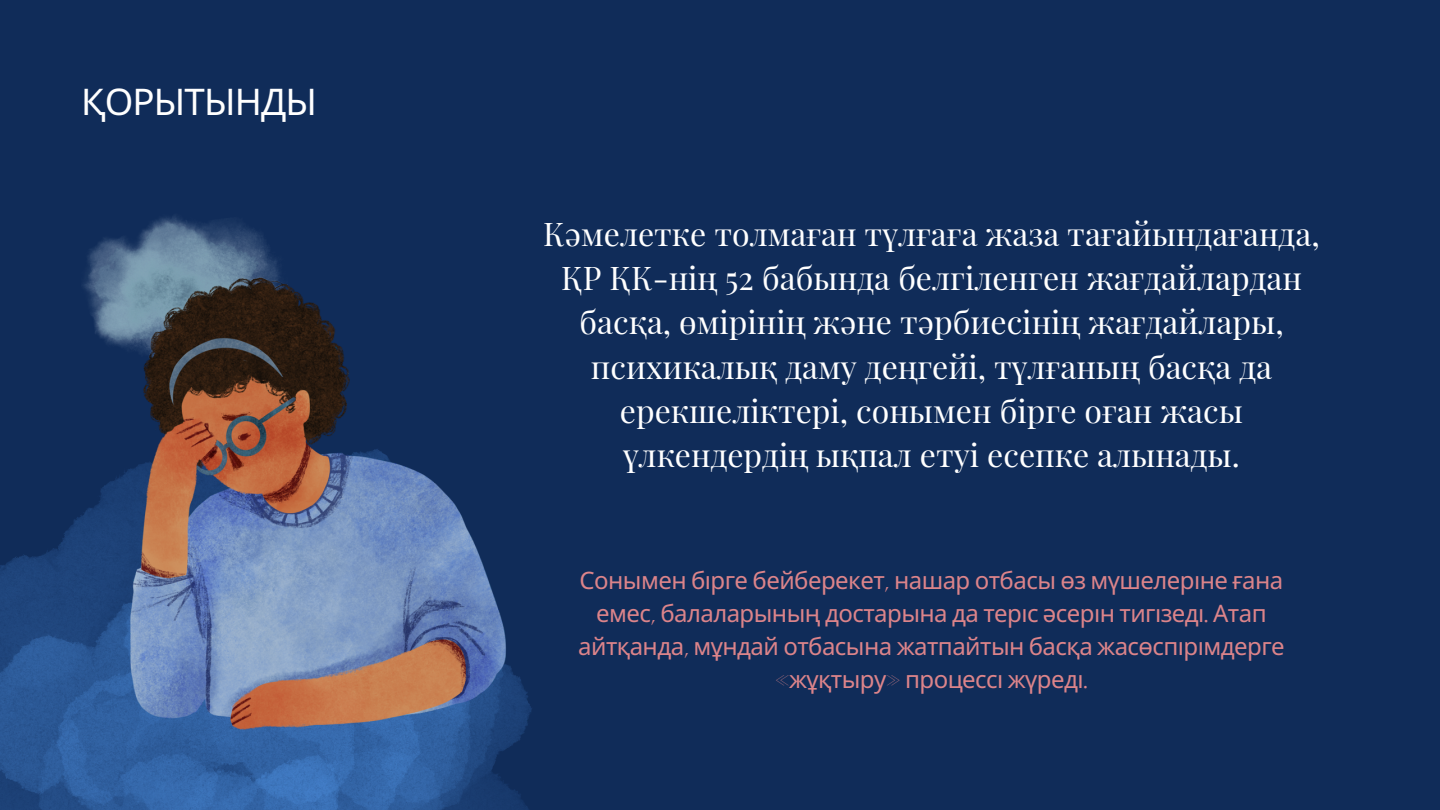
<style>
.page{position:relative;width:1440px;height:810px;background:#102c59}
.page>*{position:absolute;margin:0;border:0;box-sizing:border-box;transform-origin:0 0}
.t1{font:36.7px "Noto Sans";letter-spacing:-.025em;color:#fff}
.t2{font:32px/44.2px "Playfair Display";color:#fff;text-align:center}
.t3{font:24px/33px "Noto Sans";letter-spacing:-.025em;color:#dc848a;text-align:center}
.s1{font-family:"Black Mango"}
</style>
<div class="page">
<img style="left:0;top:517px;width:532px;height:293px">
<img style="left:81px;top:216px;width:426px;height:513px">
<p class="t1" style="left:81px;top:76px;width:238px">ҚОРЫТЫНДЫ</p>
<p class="t2" style="left:543px;top:211px;width:778px">Кәмелетке толмаған түлғаға жаза тағайындағанда, ҚР ҚК-нің 52 бабында белгіленген жағдайлардан басқа, өмірінің және тәрбиесінің жағдайлары, психикалық даму деңгейі, түлғаның басқа да ерекшеліктері, сонымен бірге оған жасы үлкендердің ықпал етуі есепке алынады.</p>
<p class="t3" style="left:578px;top:563px;width:708px">Сонымен бі рге бейберекет<span class="s1">,</span> нашар отбасы өз мүшелері не ғана емес<span class="s1">,</span> балаларының достарына да теріс әсері н тигізеді<span class="s1">.</span> Атап айтқанда<span class="s1">,</span> мұндай отбасына жатпайтын басқа жасөспі рі мдерге <span class="s1">«</span>жұқтыру<span class="s1">»</span> процессі жүреді<span class="s1">.</span></p>
</div>
